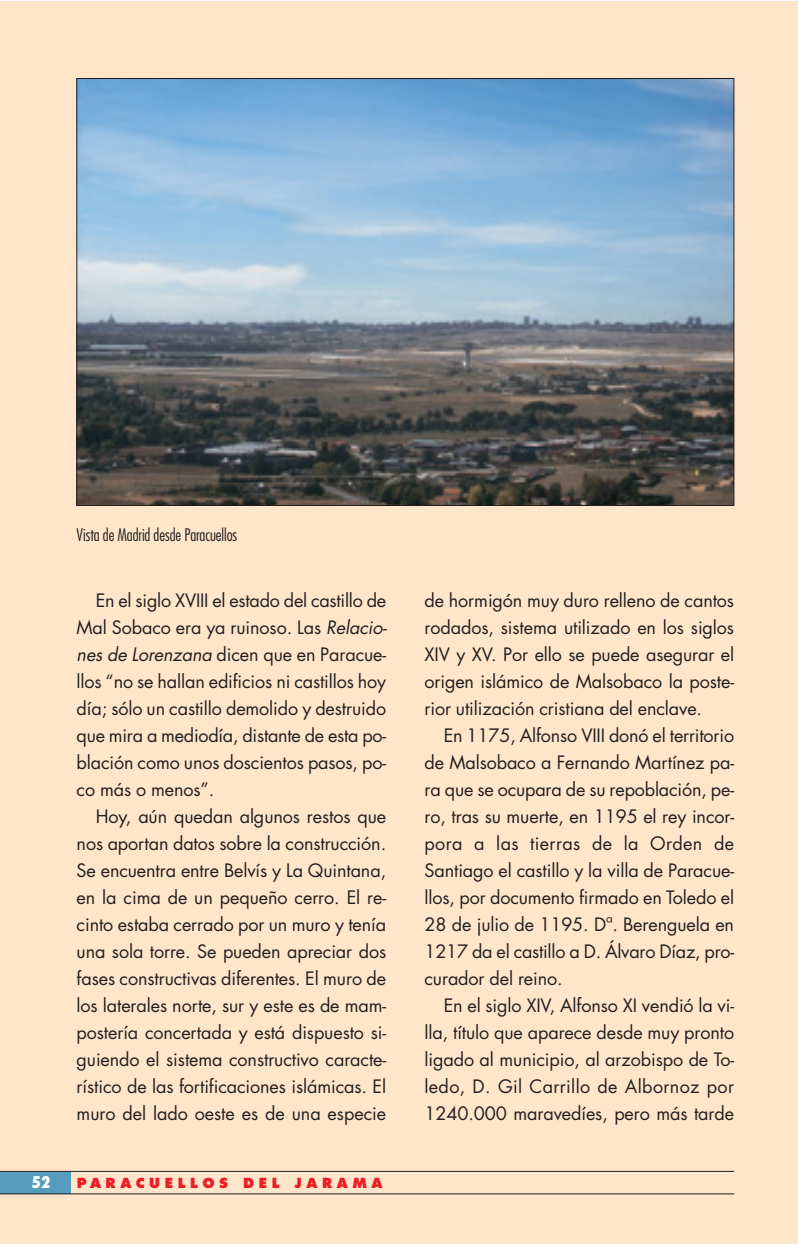
<style>
.page{position:relative;width:798px;height:1244px;background:#fff}
.page>*{position:absolute;margin:0;border:0;box-sizing:border-box;transform-origin:0 0}
.t1{font:18px "Futura";letter-spacing:-.005em;color:#231f1f}
.t2{font:18px "Futura";letter-spacing:.02em;color:#231f1f}
.t3{font:300 condensed 16.88px "Futura";letter-spacing:-.005em;color:#231f1f}
.t4{font:800 condensed 15.75px "Futura";color:#fff}
.t5{font:800 13.5px "Futura";letter-spacing:.335em;color:#ee1c24}
.s1{font-style:italic}
</style>
<div class="page">
<div style="left:0;top:2px;width:796px;height:1242px;background:#ffe6cb"></div>
<img style="left:79px;top:80px;width:652px;height:424px">
<div style="left:0;top:1172px;width:70px;height:21px;background:#559bbe"></div>
<hr style="left:0;top:1171px;width:734px;height:1px;background:#231f1f">
<hr style="left:0;top:1193px;width:734px;height:1px;background:#231f1f">
<p class="t3" style="left:77px;top:527px;width:162px">Vista de Madrid desde Paracuellos</p>
<p class="t1" style="left:96px;top:592px;width:292px">En el siglo XVIII el estado del castillo de</p>
<p class="t1" style="left:77px;top:619px;width:312px">Mal Sobaco era ya ruinoso. Las <span class="s1">Relacio-</span></p>
<p class="t1" style="left:77px;top:646px;width:311px"><span class="s1">nes de Lorenzana</span> dicen que en Paracue-</p>
<p class="t1" style="left:77px;top:673px;width:311px">llos “no se hallan edificios ni castillos hoy</p>
<p class="t1" style="left:77px;top:700px;width:311px">día; sólo un castillo demolido y destruido</p>
<p class="t1" style="left:77px;top:727px;width:311px">que mira a mediodía, distante de esta po-</p>
<p class="t1" style="left:77px;top:754px;width:311px">blación como unos doscientos pasos, po-</p>
<p class="t1" style="left:77px;top:781px;width:139px">co más o menos”.</p>
<p class="t1" style="left:96px;top:808px;width:292px">Hoy, aún quedan algunos restos que</p>
<p class="t1" style="left:77px;top:835px;width:311px">nos aportan datos sobre la construcción.</p>
<p class="t1" style="left:77px;top:862px;width:311px">Se encuentra entre Belvís y La Quintana,</p>
<p class="t1" style="left:77px;top:889px;width:311px">en la cima de un pequeño cerro. El re-</p>
<p class="t1" style="left:77px;top:916px;width:311px">cinto estaba cerrado por un muro y tenía</p>
<p class="t1" style="left:77px;top:943px;width:311px">una sola torre. Se pueden apreciar dos</p>
<p class="t1" style="left:77px;top:970px;width:311px">fases constructivas diferentes. El muro de</p>
<p class="t1" style="left:77px;top:997px;width:311px">los laterales norte, sur y este es de mam-</p>
<p class="t1" style="left:77px;top:1024px;width:311px">postería concertada y está dispuesto si-</p>
<p class="t1" style="left:77px;top:1051px;width:311px">guiendo el sistema constructivo caracte-</p>
<p class="t1" style="left:77px;top:1078px;width:311px">rístico de las fortificaciones islámicas. El</p>
<p class="t1" style="left:77px;top:1105px;width:311px">muro del lado oeste es de una especie</p>
<p class="t4" style="left:31px;top:1175px;width:21px">52</p>
<p class="t5" style="left:77px;top:1177px;width:307px">PARACUELLOS DEL JARAMA</p>
<p class="t1" style="left:424px;top:592px;width:311px">de hormigón muy duro relleno de cantos</p>
<p class="t1" style="left:424px;top:619px;width:311px">rodados, sistema utilizado en los siglos</p>
<p class="t1" style="left:424px;top:646px;width:311px">XIV y XV. Por ello se puede asegurar el</p>
<p class="t1" style="left:424px;top:673px;width:311px">origen islámico de Malsobaco la poste-</p>
<p class="t1" style="left:424px;top:700px;width:279px">rior utilización cristiana del enclave.</p>
<p class="t1" style="left:443px;top:727px;width:292px">En 1175, Alfonso VIII donó el territorio</p>
<p class="t1" style="left:424px;top:754px;width:311px">de Malsobaco a Fernando Martínez pa-</p>
<p class="t1" style="left:424px;top:781px;width:311px">ra que se ocupara de su repoblación, pe-</p>
<p class="t1" style="left:424px;top:808px;width:311px">ro, tras su muerte, en 1195 el rey incor-</p>
<p class="t2" style="left:424px;top:835px;width:311px">pora a las tierras de la Orden de</p>
<p class="t1" style="left:424px;top:862px;width:311px">Santiago el castillo y la villa de Paracue-</p>
<p class="t1" style="left:424px;top:889px;width:311px">llos, por documento firmado en Toledo el</p>
<p class="t1" style="left:424px;top:916px;width:311px">28 de julio de 1195. Dª. Berenguela en</p>
<p class="t1" style="left:424px;top:943px;width:311px">1217 da el castillo a D. Álvaro Díaz, pro-</p>
<p class="t1" style="left:424px;top:970px;width:140px">curador del reino.</p>
<p class="t1" style="left:443px;top:997px;width:292px">En el siglo XIV, Alfonso XI vendió la vi-</p>
<p class="t1" style="left:424px;top:1024px;width:311px">lla, título que aparece desde muy pronto</p>
<p class="t1" style="left:424px;top:1051px;width:311px">ligado al municipio, al arzobispo de To-</p>
<p class="t2" style="left:424px;top:1078px;width:311px">ledo, D. Gil Carrillo de Albornoz por</p>
<p class="t1" style="left:424px;top:1105px;width:311px">1240.000 maravedíes, pero más tarde</p>
</div>
